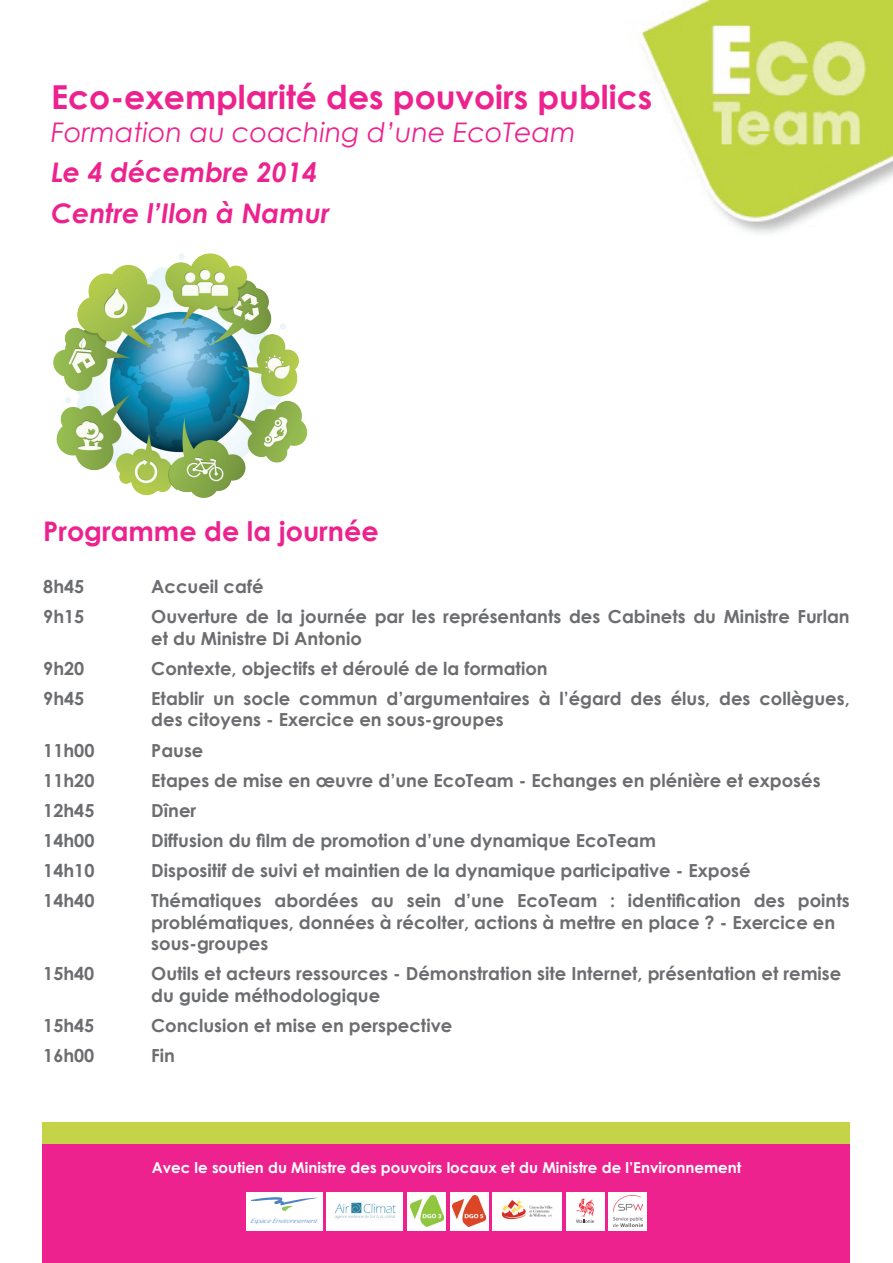
<style>
.page{position:relative;width:893px;height:1263px;background:#fff}
.page>*{position:absolute;margin:0;border:0;box-sizing:border-box;transform-origin:0 0}
.t1{font:700 33px "Century Gothic";color:#ed228e}
.t2{font:italic 700 27px/41px "Century Gothic";color:#ed228e}
.t3{font:italic 27px "Century Gothic";color:#ed228e}
.t4{font:700 27px "Century Gothic";color:#ed228e}
.t5{font:700 18px/21.6px "Century Gothic";color:#6c6d70}
.t6{font:700 15px "Century Gothic";color:#fff}
.t7{font:italic 6.3px "Erie Plain";color:#4d83c3;scale:1.07 1}
</style>
<div class="page">
<img style="left:642px;top:0;width:251px;height:234px">
<div style="left:43px;top:1140px;width:807px;height:123px;background:#ed228e"></div>
<img style="left:53px;top:254px;width:255px;height:244px">
<div style="left:43px;top:1123px;width:807px;height:21px;background:#c4d348"></div>
<div style="left:246px;top:1192px;width:76px;height:38px;background:#fff"></div>
<svg style="left:251px;top:1197px;width:66px;height:14px"></svg>
<div style="left:327px;top:1192px;width:76px;height:38px;background:#fff"></div>
<img style="left:334px;top:1202px;width:62px;height:17px">
<div style="left:407px;top:1192px;width:39px;height:38px;background:#fff"></div>
<img style="left:410px;top:1195px;width:33px;height:32px">
<div style="left:450px;top:1192px;width:38px;height:38px;background:#fff"></div>
<img style="left:453px;top:1195px;width:33px;height:32px">
<div style="left:493px;top:1192px;width:69px;height:38px;background:#fff"></div>
<img style="left:501px;top:1200px;width:52px;height:20px">
<div style="left:609px;top:1192px;width:38px;height:38px;background:#fff"></div>
<img style="left:614px;top:1195px;width:28px;height:32px">
<div style="left:566px;top:1192px;width:39px;height:38px;background:#fff"></div>
<svg style="left:576px;top:1198px;width:18px;height:25px"></svg>
<h1 class="t1" style="left:51px;top:76px;width:603px">Eco-exemplarité des pouvoirs publics</h1>
<h2 class="t3" style="left:51px;top:115px;width:526px">Formation au coaching d’une EcoTeam</h2>
<h2 class="t2" style="left:51px;top:151px;width:280px">Le 4 décembre 2014<br>Centre l’Ilon à Namur</h2>
<h2 class="t4" style="left:43px;top:514px;width:337px">Programme de la journée</h2>
<p class="t5" style="left:43px;top:575px;width:43px">8h45</p>
<p class="t5" style="left:151px;top:575px;width:114px">Accueil café</p>
<p class="t5" style="left:43px;top:605px;width:43px">9h15</p>
<p class="t5" style="left:151px;top:605px;width:700px">Ouverture de la journée par les représentants des Cabinets du Ministre Furlan et du Ministre Di Antonio</p>
<p class="t5" style="left:43px;top:657px;width:43px">9h20</p>
<p class="t5" style="left:151px;top:657px;width:398px">Contexte, objectifs et déroulé de la formation</p>
<p class="t5" style="left:43px;top:687px;width:43px">9h45</p>
<p class="t5" style="left:151px;top:687px;width:700px">Etablir un socle commun d’argumentaires à l’égard des élus, des collègues, des citoyens - Exercice en sous-groupes</p>
<p class="t5" style="left:43px;top:739px;width:53px">11h00</p>
<p class="t5" style="left:151px;top:739px;width:54px">Pause</p>
<p class="t5" style="left:43px;top:769px;width:53px">11h20</p>
<p class="t5" style="left:151px;top:769px;width:671px">Etapes de mise en œuvre d’une EcoTeam - Echanges en plénière et exposés</p>
<p class="t5" style="left:43px;top:799px;width:53px">12h45</p>
<p class="t5" style="left:151px;top:799px;width:46px">Dîner</p>
<p class="t5" style="left:43px;top:829px;width:53px">14h00</p>
<p class="t5" style="left:151px;top:829px;width:506px">Diffusion du film de promotion d’une dynamique EcoTeam</p>
<p class="t5" style="left:43px;top:859px;width:53px">14h10</p>
<p class="t5" style="left:151px;top:859px;width:601px">Dispositif de suivi et maintien de la dynamique participative - Exposé</p>
<p class="t5" style="left:43px;top:889px;width:53px">14h40</p>
<p class="t5" style="left:151px;top:889px;width:700px">Thématiques abordées au sein d’une EcoTeam : identification des points problématiques, données à récolter, actions à mettre en place ? - Exercice en sous-groupes</p>
<p class="t5" style="left:43px;top:962px;width:53px">15h40</p>
<p class="t5" style="left:151px;top:962px;width:692px">Outils et acteurs ressources - Démonstration site Internet, présentation et remise du guide méthodologique</p>
<p class="t5" style="left:43px;top:1014px;width:53px">15h45</p>
<p class="t5" style="left:151px;top:1014px;width:302px">Conclusion et mise en perspective</p>
<p class="t5" style="left:43px;top:1044px;width:53px">16h00</p>
<p class="t5" style="left:151px;top:1044px;width:25px">Fin</p>
<p class="t6" style="left:152px;top:1158px;width:591px">Avec le soutien du Ministre des pouvoirs locaux et du Ministre de l’Environnement</p>
<p class="t7" style="left:250px;top:1218px;width:66px">EspaceEnvironnement</p>
</div>
